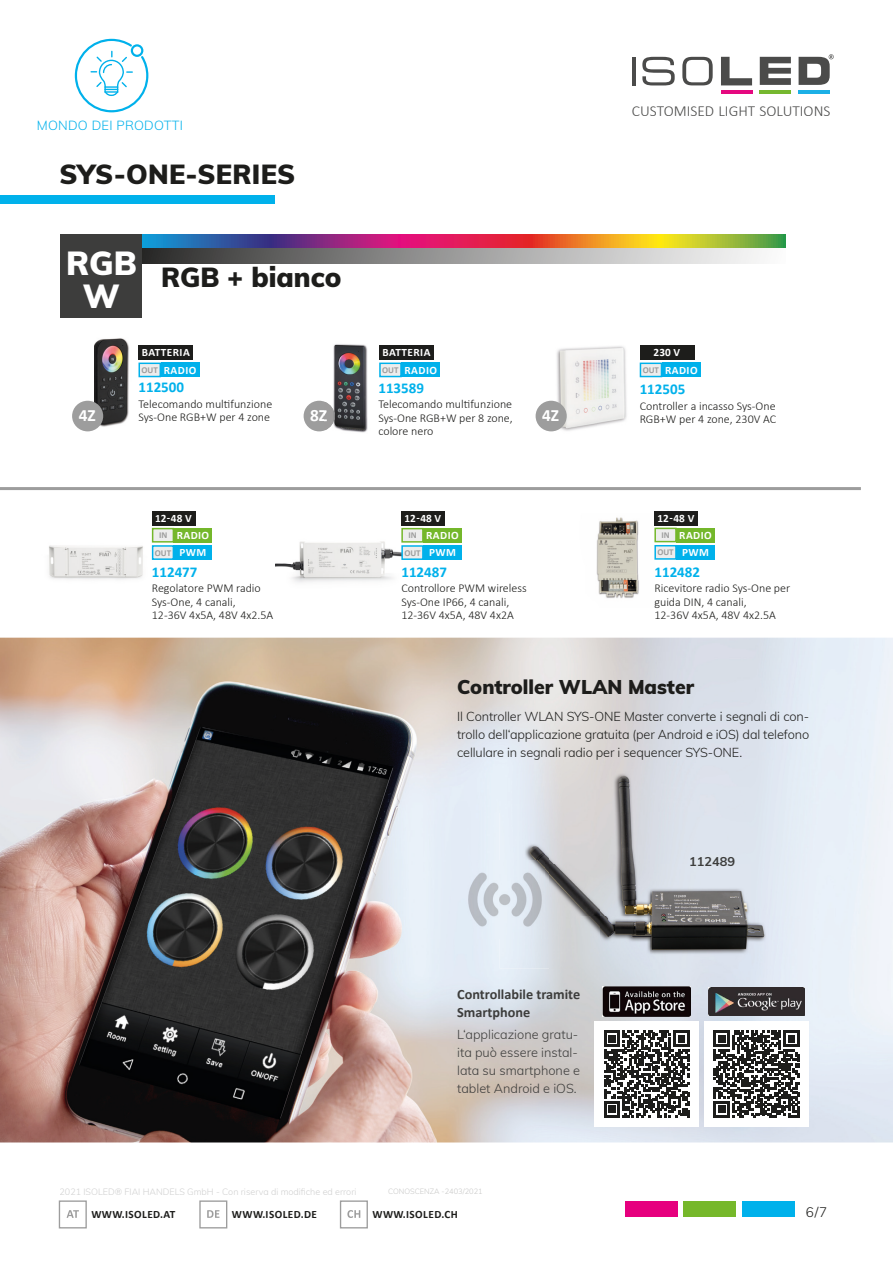
<style>
.page{position:relative;width:893px;height:1263px;background:#fff}
.page>*{position:absolute;margin:0;border:0;box-sizing:border-box;transform-origin:0 0}
.t1{font:900 32.7px/32.8px "Muli";color:#fff;text-align:center}
.t2{font:900 27px "Muli";color:#1d1d1b}
.t3{font:900 19.5px "Muli";color:#1d1d1b}
.t4{font:700 17.25px "Calibri";color:#fff}
.t5{font:300 15.3px "Calibri";color:#4b4b4a}
.t6{font:700 15px "Calibri";color:#00b1eb}
.t7{font:700 14.25px/17.1px "Calibri";color:#3d3d3c}
.t8{font:300 13.5px "Muli";color:#1d1d1b}
.t9{font:300 12.9px "Muli";letter-spacing:.02em;color:#00b1eb}
.t10{font:300 12.75px/18px "Muli";letter-spacing:-.01em;color:#1d1d1b;text-align:justify}
.t11{font:300 12.75px/18px "Muli";color:#3d3d3c}
.t12{font:700 12.75px "Muli";color:#3d3d3c}
.t13{font:300 12px/13.5px "Calibri";color:#1d1d1b}
.t14{font:700 11.25px/17.2px "Calibri";letter-spacing:.04em;color:#fff}
.t15{font:700 11.25px "Calibri";letter-spacing:.04em;color:#1d1d1b}
.t16{font:300 9px "Muli";color:#d0d0d0}
.t17{font:700 9px "Calibri";letter-spacing:-.01em;color:#9d9d9d}
.t18{font:300 7.5px "Muli";color:#c7c7c6}
.s1{font-size:9px;color:#9d9d9d}
</style>
<div class="page">
<hr style="left:632px;top:57px;width:4px;height:28px;background:#4b4b4a">
<svg style="left:642px;top:57px;width:33px;height:28px"></svg>
<svg style="left:682px;top:57px;width:31px;height:28px"></svg>
<svg style="left:721px;top:57px;width:31px;height:28px"></svg>
<svg style="left:760px;top:57px;width:31px;height:28px"></svg>
<hr style="left:721px;top:91px;width:31px;height:3px;background:#e5087f">
<hr style="left:760px;top:91px;width:31px;height:3px;background:#76b82f">
<hr style="left:798px;top:91px;width:32px;height:3px;background:#1cb0e6">
<svg style="left:799px;top:54px;width:35px;height:31px"></svg>
<div style="left:59px;top:1200px;width:28px;height:28px;border:1px solid #9d9d9d"></div>
<svg style="left:67px;top:1210px;width:12px;height:8px"></svg>
<div style="left:199px;top:1200px;width:28px;height:28px;border:1px solid #9d9d9d"></div>
<svg style="left:207px;top:1210px;width:12px;height:8px"></svg>
<div style="left:340px;top:1200px;width:28px;height:28px;border:1px solid #9d9d9d"></div>
<svg style="left:347px;top:1210px;width:13px;height:8px"></svg>
<svg style="left:75px;top:39px;width:73px;height:73px"></svg>
<div style="left:625px;top:1201px;width:52px;height:15px;background:#e6007e"></div>
<div style="left:742px;top:1201px;width:52px;height:15px;background:#00b1eb"></div>
<div style="left:684px;top:1201px;width:52px;height:15px;background:#76b82a"></div>
<svg style="left:142px;top:234px;width:643px;height:14px;background:#a3635e"></svg>
<img style="left:0;top:638px;width:893px;height:504px">
<div style="left:0;top:195px;width:275px;height:8px;background:#00b1eb"></div>
<svg style="left:142px;top:248px;width:618px;height:15px;background:#969595"></svg>
<div style="left:60px;top:234px;width:82px;height:83px;background:#3d3d3c"></div>
<img style="left:49px;top:534px;width:103px;height:46px">
<img style="left:275px;top:527px;width:128px;height:56px">
<img style="left:596px;top:517px;width:68px;height:81px">
<hr style="left:0;top:487px;width:861px;height:3px;background:#9d9d9d">
<div style="left:304px;top:401px;width:31px;height:30px;background:#9d9d9d;border-radius:50%"></div>
<div style="left:139px;top:345px;width:54px;height:15px;background:#1d1d1b"></div>
<div style="left:161px;top:363px;width:39px;height:14px;background:#00b1eb"></div>
<div style="left:139px;top:363px;width:22px;height:14px;background:#ededed;border:1px solid #00b1eb"></div>
<div style="left:379px;top:345px;width:55px;height:15px;background:#1d1d1b"></div>
<div style="left:401px;top:363px;width:39px;height:14px;background:#00b1eb"></div>
<div style="left:379px;top:363px;width:23px;height:14px;background:#ededed;border:1px solid #00b1eb"></div>
<div style="left:640px;top:345px;width:54px;height:15px;background:#1d1d1b"></div>
<div style="left:662px;top:363px;width:39px;height:14px;background:#00b1eb"></div>
<div style="left:640px;top:363px;width:22px;height:14px;background:#ededed;border:1px solid #00b1eb"></div>
<div style="left:152px;top:511px;width:43px;height:15px;background:#1d1d1b"></div>
<div style="left:174px;top:545px;width:38px;height:15px;background:#00b1eb"></div>
<div style="left:174px;top:528px;width:38px;height:15px;background:#74b72b"></div>
<div style="left:152px;top:545px;width:22px;height:15px;background:#ededed;border:1px solid #00b1eb"></div>
<div style="left:152px;top:528px;width:22px;height:15px;background:#ededed;border:1px solid #74b72b"></div>
<div style="left:401px;top:511px;width:44px;height:15px;background:#1d1d1b"></div>
<div style="left:423px;top:545px;width:39px;height:15px;background:#00b1eb"></div>
<div style="left:423px;top:528px;width:39px;height:15px;background:#74b72b"></div>
<div style="left:401px;top:545px;width:23px;height:15px;background:#ededed;border:1px solid #00b1eb"></div>
<div style="left:401px;top:528px;width:23px;height:15px;background:#ededed;border:1px solid #74b72b"></div>
<div style="left:654px;top:511px;width:44px;height:14px;background:#1d1d1b"></div>
<div style="left:676px;top:545px;width:39px;height:15px;background:#00b1eb"></div>
<div style="left:676px;top:528px;width:39px;height:14px;background:#74b72b"></div>
<div style="left:654px;top:545px;width:23px;height:15px;background:#ededed;border:1px solid #00b1eb"></div>
<div style="left:654px;top:528px;width:23px;height:14px;background:#ededed;border:1px solid #74b72b"></div>
<img style="left:94px;top:338px;width:35px;height:91px">
<img style="left:333px;top:344px;width:35px;height:89px">
<img style="left:325px;top:402px;width:10px;height:28px">
<svg style="left:325px;top:410px;width:2px;height:11px"></svg>
<img style="left:555px;top:346px;width:72px;height:85px">
<div style="left:72px;top:401px;width:31px;height:30px;background:#9d9d9d;border-radius:50%"></div>
<div style="left:536px;top:401px;width:31px;height:30px;background:#9d9d9d;border-radius:50%"></div>
<img style="left:603px;top:986px;width:88px;height:31px">
<img style="left:709px;top:988px;width:95px;height:28px">
<img style="left:500px;top:761px;width:301px;height:104px">
<img style="left:544px;top:865px;width:257px;height:52px">
<img style="left:500px;top:917px;width:301px;height:51px">
<img style="left:466px;top:860px;width:78px;height:79px">
<div style="left:595px;top:1021px;width:104px;height:106px;background:#fff"></div>
<svg style="left:604px;top:1030px;width:86px;height:87px"></svg>
<div style="left:704px;top:1021px;width:105px;height:106px;background:#fff"></div>
<svg style="left:714px;top:1030px;width:85px;height:87px"></svg>
<p class="t9" style="left:37px;top:116px;width:148px">MONDO DEI PRODOTTI</p>
<h2 class="t2" style="left:60px;top:154px;width:237px">SYS-ONE-SERIES</h2>
<h1 class="t1" style="left:66px;top:245px;width:72px">RGB<br>W</h1>
<h2 class="t2" style="left:161px;top:258px;width:182px">RGB + bianco</h2>
<p class="t5" style="left:632px;top:102px;width:200px">CUSTOMISED LIGHT SOLUTIONS</p>
<p class="t14" style="left:142px;top:344px;width:56px">BATTERIA<br><span class="s1">OUT</span> RADIO</p>
<p class="t14" style="left:382px;top:344px;width:56px">BATTERIA<br><span class="s1">OUT</span> RADIO</p>
<p class="t14" style="left:643px;top:344px;width:56px;text-align:center">230 V<br><span class="s1">OUT</span> RADIO</p>
<p class="t6" style="left:139px;top:377px;width:47px">112500</p>
<p class="t13" style="left:139px;top:397px;width:135px">Telecomando multifunzione<br>Sys-One RGB+W per 4 zone</p>
<p class="t6" style="left:378px;top:377px;width:47px">113589</p>
<p class="t13" style="left:378px;top:397px;width:136px;text-align:justify">Telecomando multifunzione Sys-One RGB+W per 8 zone, colore nero</p>
<p class="t6" style="left:640px;top:378px;width:47px">112505</p>
<p class="t13" style="left:640px;top:399px;width:137px">Controller a incasso Sys-One</p>
<h3 class="t4" style="left:310px;top:403px;width:19px">8Z</h3>
<p class="t13" style="left:640px;top:412px;width:138px">RGB+W per 4 zone, 230V AC</p>
<h3 class="t4" style="left:79px;top:403px;width:19px">4Z</h3>
<h3 class="t4" style="left:542px;top:403px;width:19px">4Z</h3>
<p class="t14" style="left:155px;top:509px;width:38px">12-48 V</p>
<p class="t14" style="left:180px;top:543px;width:28px">PWM</p>
<p class="t14" style="left:177px;top:526px;width:34px">RADIO</p>
<p class="t17" style="left:159px;top:529px;width:10px">IN</p>
<p class="t17" style="left:155px;top:546px;width:18px">OUT</p>
<p class="t14" style="left:404px;top:509px;width:38px">12-48 V</p>
<p class="t14" style="left:429px;top:543px;width:28px">PWM</p>
<p class="t14" style="left:426px;top:526px;width:34px">RADIO</p>
<p class="t17" style="left:409px;top:529px;width:10px">IN</p>
<p class="t17" style="left:404px;top:546px;width:18px">OUT</p>
<p class="t14" style="left:658px;top:509px;width:38px">12-48 V</p>
<p class="t14" style="left:682px;top:543px;width:28px">PWM</p>
<p class="t14" style="left:679px;top:526px;width:34px">RADIO</p>
<p class="t17" style="left:662px;top:529px;width:10px">IN</p>
<p class="t17" style="left:657px;top:546px;width:18px">OUT</p>
<p class="t6" style="left:152px;top:561px;width:47px">112477</p>
<p class="t13" style="left:152px;top:581px;width:123px">Regolatore PWM radio<br>Sys-One, 4 canali,<br>12-36V 4x5A, 48V 4x2.5A</p>
<p class="t6" style="left:401px;top:561px;width:47px">112487</p>
<p class="t13" style="left:401px;top:581px;width:127px">Controllore PWM wireless<br>Sys-One IP66, 4 canali,<br>12-36V 4x5A, 48V 4x2A</p>
<p class="t6" style="left:654px;top:561px;width:47px">112482</p>
<p class="t13" style="left:654px;top:581px;width:137px">Ricevitore radio Sys-One per guida DIN, 4 canali,<br>12-36V 4x5A, 48V 4x2.5A</p>
<h3 class="t3" style="left:457px;top:673px;width:239px">Controller WLAN Master</h3>
<p class="t10" style="left:457px;top:706px;width:354px">Il Controller WLAN SYS-ONE Master converte i segnali di con&shy;trollo dell‘applicazione gratuita (per Android e iOS) dal telefono cellulare in segnali radio per i sequencer SYS-ONE.</p>
<p class="t12" style="left:689px;top:852px;width:47px">112489</p>
<p class="t7" style="left:457px;top:985px;width:125px">Controllabile tramite<br>Smartphone</p>
<p class="t11" style="left:457px;top:1024px;width:124px">L‘applicazione gratu&shy;ita può essere instal&shy;lata su smartphone e tablet Android e iOS.</p>
<p class="t16" style="left:60px;top:1185px;width:298px">2021 ISOLED® FIAI HANDELS GmbH - Con riserva di modifiche ed errori</p>
<p class="t18" style="left:388px;top:1186px;width:96px">CONOSCENZA -2403/2021</p>
<p class="t15" style="left:91px;top:1206px;width:86px">WWW.ISOLED.AT</p>
<p class="t15" style="left:232px;top:1206px;width:87px">WWW.ISOLED.DE</p>
<p class="t15" style="left:372px;top:1206px;width:87px">WWW.ISOLED.CH</p>
<p class="t8" style="left:806px;top:1202px;width:23px">6/7</p>
</div>
